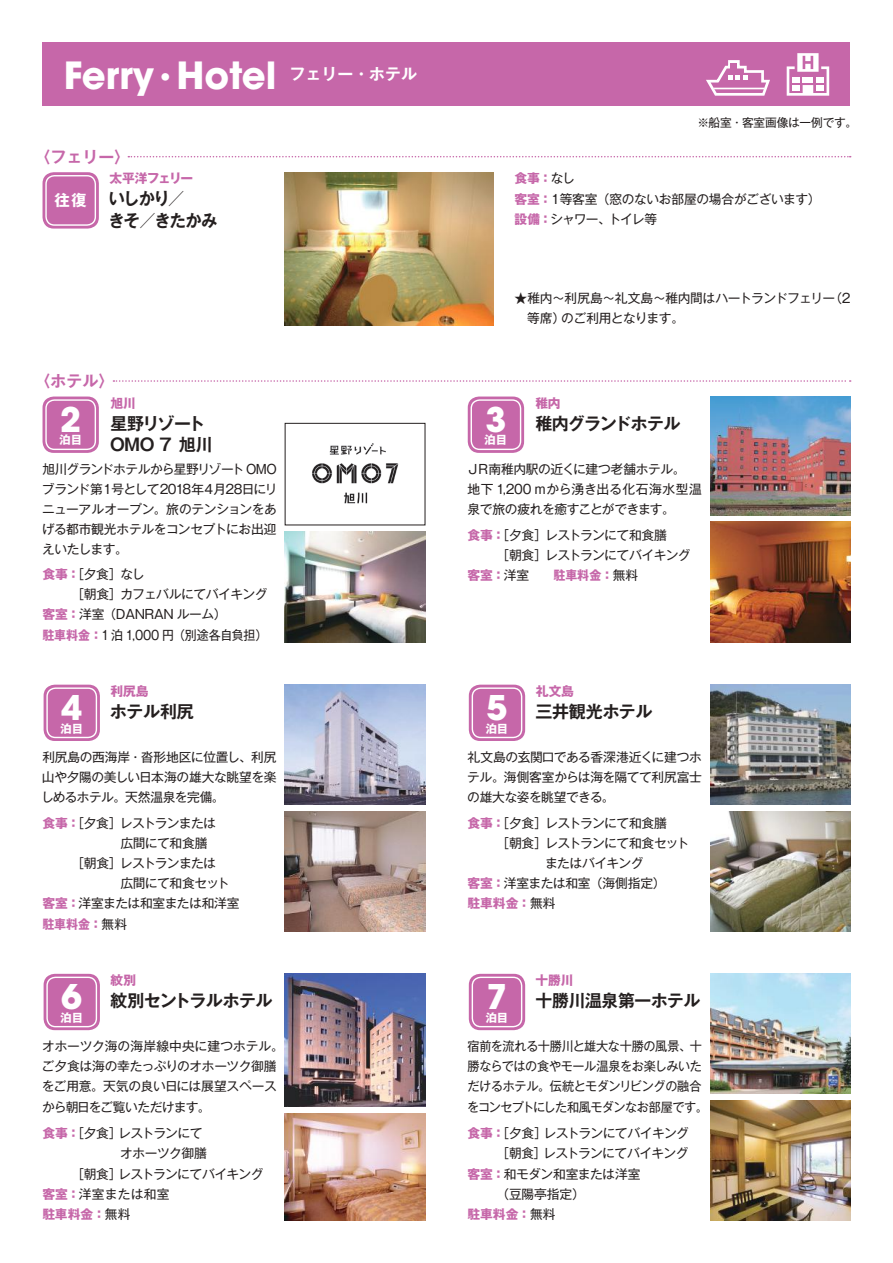
<style>
.page{position:relative;width:893px;height:1263px;background:#fff}
.page>*{position:absolute;margin:0;border:0;box-sizing:border-box;transform-origin:0 0}
.t1{font:700 37.2px "ITC Avant Garde Std";color:#fff}
.t2{font:37.2px "Koz Min Pro";color:#fff}
.t3{font:700 33.75px "ITC Avant Garde Std";color:#fff}
.t4{font:700 16.95px/21.3px "Gothic MB101 Pro De";letter-spacing:-.035em;color:#241f1f}
.t5{font:700 16.95px/21.3px "Gothic MB101 Pro De";letter-spacing:-.035em;color:#241f1f;scale:.95 1}
.t6{font:700 16.95px "Gothic MB101 Pro De";letter-spacing:-.015em;color:#241f1f}
.t7{font:700 15.9px "Gothic MB101 Pro De";color:#c667a9}
.t8{font:700 15.9px "Gothic MB101 Pro De";color:#fff}
.t9{font:700 15.45px "Gothic MB101 Pro";color:#fff}
.t10{font:12.75px/20.2px "Gothic MB101 Pro";letter-spacing:-.03em;color:#241f1f}
.t11{font:12.75px/20.2px "Gothic MB101 Pro";letter-spacing:-.03em;color:#241f1f;scale:.95 1}
.t12{font:700 12.75px "Gothic MB101 Pro";letter-spacing:-.005em;color:#c667a9}
.t13{font:12.75px/20.2px "Gothic MB101 Pro";letter-spacing:-.05em;color:#241f1f;text-align:right}
.t14{font:12.75px "Gothic MB101 Pro";letter-spacing:-.055em;color:#241f1f}
.t15{font:12.75px/20.2px "Gothic MB101 Pro";letter-spacing:.02em;color:#241f1f}
.t16{font:12.75px "Gothic MB101 Pro";letter-spacing:-.01em;color:#241f1f;scale:.94 1}
.t17{font:12.75px "Gothic MB101 Pro";letter-spacing:-.01em;color:#241f1f}
.t18{font:700 12.75px "Gothic MB101 Pro";letter-spacing:-.075em;color:#c667a9}
.t19{font:700 12.75px "Gothic MB101 Pro";letter-spacing:-.005em;color:#c667a9;scale:.94 1}
.t20{font:11.7px "Gothic MB101 Pro";letter-spacing:-.015em;color:#241f1f}
.t21{font:700 11.25px "Gothic MB101 Pro";color:#fff}
.s1{font-weight:700;color:#c667a9}
.s2{font-weight:400;color:#241f1f}
</style>
<div class="page">
<div style="left:43px;top:43px;width:807px;height:63px;background:#c667a9"></div>
<svg style="left:787px;top:53px;width:42px;height:43px"></svg>
<div style="left:792px;top:77px;width:8px;height:5px;background:#fff"></div>
<div style="left:792px;top:85px;width:8px;height:5px;background:#fff"></div>
<div style="left:816px;top:77px;width:8px;height:5px;background:#fff"></div>
<div style="left:816px;top:85px;width:8px;height:5px;background:#fff"></div>
<div style="left:803px;top:77px;width:10px;height:5px;background:#fff"></div>
<svg style="left:706px;top:60px;width:64px;height:36px"></svg>
<svg style="left:128px;top:156px;width:723px;height:1px"></svg>
<div style="left:43px;top:172px;width:56px;height:57px;background:#c667a9;border-radius:11px"></div>
<div style="left:45px;top:175px;width:51px;height:51px;border:1px solid #fff;border-radius:8px"></div>
<img style="left:285px;top:172px;width:208px;height:153px">
<div style="left:44px;top:685px;width:56px;height:56px;background:#c667a9;border-radius:11px"></div>
<div style="left:46px;top:687px;width:51px;height:51px;border:1px solid #fff;border-radius:8px"></div>
<img style="left:285px;top:685px;width:140px;height:120px">
<img style="left:285px;top:811px;width:140px;height:120px">
<div style="left:469px;top:685px;width:56px;height:56px;background:#c667a9;border-radius:11px"></div>
<div style="left:472px;top:687px;width:50px;height:51px;border:1px solid #fff;border-radius:8px"></div>
<img style="left:710px;top:685px;width:140px;height:120px">
<img style="left:710px;top:811px;width:140px;height:120px">
<div style="left:469px;top:974px;width:56px;height:56px;background:#c667a9;border-radius:11px"></div>
<div style="left:472px;top:977px;width:50px;height:50px;border:1px solid #fff;border-radius:8px"></div>
<img style="left:710px;top:974px;width:140px;height:120px">
<img style="left:710px;top:1100px;width:140px;height:120px">
<svg style="left:113px;top:380px;width:738px;height:2px"></svg>
<img style="left:710px;top:396px;width:140px;height:120px">
<img style="left:710px;top:522px;width:140px;height:120px">
<div style="left:468px;top:396px;width:56px;height:57px;background:#c667a9;border-radius:11px"></div>
<div style="left:471px;top:399px;width:50px;height:51px;border:1px solid #fff;border-radius:8px"></div>
<div style="left:44px;top:974px;width:56px;height:56px;background:#c667a9;border-radius:11px"></div>
<div style="left:46px;top:977px;width:51px;height:50px;border:1px solid #fff;border-radius:8px"></div>
<img style="left:285px;top:1113px;width:140px;height:107px">
<img style="left:285px;top:974px;width:140px;height:133px">
<div style="left:43px;top:396px;width:56px;height:57px;background:#c667a9;border-radius:11px"></div>
<div style="left:45px;top:399px;width:51px;height:51px;border:1px solid #fff;border-radius:8px"></div>
<img style="left:285px;top:531px;width:140px;height:111px">
<img style="left:312px;top:443px;width:87px;height:61px">
<h1 class="t1" style="left:64px;top:51px;width:92px">Ferry</h1>
<h1 class="t2" style="left:147px;top:51px;width:39px">・</h1>
<h1 class="t1" style="left:177px;top:51px;width:101px">Hotel</h1>
<p class="t8" style="left:290px;top:61px;width:129px">フェリー・ホテル</p>
<p class="t20" style="left:697px;top:113px;width:161px">※船室・客室画像は一例です。</p>
<p class="t7" style="left:35px;top:144px;width:97px">〈フェリー〈</p>
<p class="t18" style="left:109px;top:168px;width:85px">太平洋フェリー</p>
<h3 class="t5" style="left:108px;top:186px;width:116px">いしかり／<br>きそ／きたかみ</h3>
<p class="t9" style="left:55px;top:188px;width:34px">往復</p>
<p class="t10" style="left:560px;top:167px;width:262px;text-indent:-45px"><span class="s1">食事：</span>なし<br>等客室（窓のないお部屋の場合がございます(</p>
<p class="t12" style="left:514px;top:188px;width:39px">客室：</p>
<p class="t10" style="left:549px;top:187px;width:14px">１</p>
<p class="t12" style="left:514px;top:208px;width:39px">設備：</p>
<p class="t10" style="left:550px;top:207px;width:62px">シャワー、</p>
<p class="t10" style="left:608px;top:207px;width:50px">トイレ等</p>
<p class="t10" style="left:829px;top:286px;width:23px">)2</p>
<p class="t10" style="left:561px;top:286px;width:275px;text-indent:-47px">★稚内～利尻島～礼文島～稚内間はハートランドフェリーのご利用となります。</p>
<p class="t10" style="left:527px;top:306px;width:40px">等席）</p>
<p class="t7" style="left:35px;top:368px;width:81px">〈ホテル〈</p>
<h2 class="t3" style="left:60px;top:397px;width:22px">2</h2>
<p class="t21" style="left:59px;top:431px;width:24px">泊目</p>
<p class="t12" style="left:110px;top:392px;width:27px">旭川</p>
<h3 class="t4" style="left:110px;top:410px;width:104px">星野リゾート<br>OMO ７旭川</h3>
<h2 class="t3" style="left:485px;top:397px;width:22px">3</h2>
<p class="t21" style="left:485px;top:431px;width:24px">泊目</p>
<p class="t12" style="left:536px;top:392px;width:27px">稚内</p>
<h3 class="t4" style="left:536px;top:410px;width:146px">稚内グランドホテル</h3>
<p class="t13" style="left:42px;top:457px;width:237px">旭川グランドホテルから星野リゾート OMO号として2018年4月28日にリ</p>
<p class="t10" style="left:42px;top:477px;width:237px">ブランド第１<br>ニューアルオープン。旅のテンションをあげる都市観光ホテルをコンセプトにお出迎えいたします。</p>
<p class="t10" style="left:42px;top:562px;width:104px"><span class="s1">食事</span>［<span class="s1">：</span>夕食］なし</p>
<p class="t10" style="left:71px;top:582px;width:198px">［朝食］カフェバルにてバイキング</p>
<p class="t10" style="left:42px;top:602px;width:186px"><span class="s1">客室：</span>洋室（DANRAN ルーム(</p>
<p class="t16" style="left:42px;top:624px;width:241px"><span class="s1">駐車料金：</span>1 泊 1,000 円（別途各自負担(</p>
<p class="t10" style="left:466px;top:457px;width:237px">ＪＲ南稚内駅の近くに建つ老舗ホテル。<br>地下 1,200 ｍから湧き出る化石海水型温泉で旅の疲れを癒すことができます。</p>
<p class="t10" style="left:468px;top:523px;width:201px"><span class="s1">食事</span>［<span class="s1">：</span>夕食］レストランにて和食膳</p>
<p class="t10" style="left:497px;top:543px;width:196px">［朝食］レストランにてバイキング</p>
<p class="t12" style="left:468px;top:564px;width:172px">客室：<span class="s2">洋室　　</span>駐車料金：<span class="s2">無料</span></p>
<h2 class="t3" style="left:61px;top:685px;width:22px">4</h2>
<p class="t12" style="left:110px;top:680px;width:40px">利尻島</p>
<h3 class="t4" style="left:110px;top:698px;width:85px">ホテル利尻</h3>
<h2 class="t3" style="left:487px;top:685px;width:22px">5</h2>
<p class="t12" style="left:536px;top:680px;width:40px">礼文島</p>
<h3 class="t6" style="left:535px;top:697px;width:118px">三井観光ホテル</h3>
<p class="t21" style="left:60px;top:719px;width:24px">泊目</p>
<p class="t21" style="left:486px;top:719px;width:24px">泊目</p>
<p class="t10" style="left:41px;top:745px;width:237px;text-align:justify">利尻島の西海岸・沓形地区に位置し、利尻山や夕陽の美しい日本海の雄大な眺望を楽しめるホテル。天然温泉を完備。</p>
<p class="t10" style="left:467px;top:745px;width:236px;text-align:justify">礼文島の玄関口である香深港近くに建つホテル。海側客室からは海を隔てて利尻富士の雄大な姿を眺望できる。</p>
<p class="t14" style="left:42px;top:812px;width:175px"><span class="s1">食事</span>［<span class="s1">：</span>夕食］レストランまたは</p>
<p class="t10" style="left:120px;top:831px;width:89px">広間にて和食膳</p>
<p class="t14" style="left:71px;top:853px;width:146px">［朝食］レストランまたは</p>
<p class="t10" style="left:120px;top:871px;width:111px">広間にて和食セット</p>
<p class="t10" style="left:42px;top:892px;width:199px"><span class="s1">客室：</span>洋室または和室または和洋室</p>
<p class="t19" style="left:42px;top:913px;width:92px">駐車料金：<span class="s2">無料</span></p>
<p class="t10" style="left:468px;top:811px;width:201px"><span class="s1">食事</span>［<span class="s1">：</span>夕食］レストランにて和食膳</p>
<p class="t10" style="left:497px;top:831px;width:194px">［朝食］レストランにて和食セット</p>
<p class="t10" style="left:545px;top:851px;width:100px">またはバイキング</p>
<p class="t17" style="left:468px;top:873px;width:200px"><span class="s1">客室：</span>洋室または和室（海側指定(</p>
<p class="t12" style="left:468px;top:893px;width:89px">駐車料金：<span class="s2">無料</span></p>
<h2 class="t3" style="left:61px;top:975px;width:22px">6</h2>
<p class="t12" style="left:111px;top:969px;width:27px">紋別</p>
<h3 class="t4" style="left:110px;top:988px;width:164px">紋別セントラルホテル</h3>
<h2 class="t3" style="left:487px;top:975px;width:22px">7</h2>
<p class="t12" style="left:535px;top:969px;width:40px">十勝川</p>
<h3 class="t4" style="left:535px;top:988px;width:166px">十勝川温泉第一ホテル</h3>
<p class="t21" style="left:60px;top:1008px;width:24px">泊目</p>
<p class="t21" style="left:486px;top:1008px;width:24px">泊目</p>
<p class="t10" style="left:42px;top:1034px;width:244px">オホーツク海の海岸線中央に建つホテル。ご夕食は海の幸たっぷりのオホーツク御膳をご用意。天気の良い日には展望スペースから朝日をご覧いただけます。</p>
<p class="t11" style="left:467px;top:1034px;width:255px">宿前を流れる十勝川と雄大な十勝の風景、十勝ならではの食やモール温泉をお楽しみいただけるホテル。伝統とモダンリビングの融合をコンセプトにした和風モダンなお部屋です。</p>
<p class="t10" style="left:118px;top:1121px;width:147px;text-indent:-76px"><span class="s1">食事</span>［<span class="s1">：</span>夕食］<br>オホーツク御膳<br>レストランにてバイキング</p>
<p class="t14" style="left:118px;top:1123px;width:86px">レストランにて</p>
<p class="t15" style="left:42px;top:1162px;width:129px;text-indent:29px">［朝食］<br><span class="s1">客室：</span>洋室または和室<span class="s1">駐車料金：</span>無料</p>
<p class="t13" style="left:543px;top:1121px;width:147px">レストランにてバイキング</p>
<p class="t10" style="left:543px;top:1121px;width:147px;text-indent:-76px"><span class="s1">食事</span>［<span class="s1">：</span>夕食］<br>レストランにてバイキング</p>
<p class="t10" style="left:497px;top:1141px;width:51px">［朝食］</p>
<p class="t10" style="left:468px;top:1162px;width:174px"><span class="s1">客室：</span>和モダン和室または洋室</p>
<p class="t10" style="left:497px;top:1182px;width:90px">（豆陽亭指定(</p>
<p class="t12" style="left:468px;top:1203px;width:89px">駐車料金：<span class="s2">無料</span></p>
</div>
